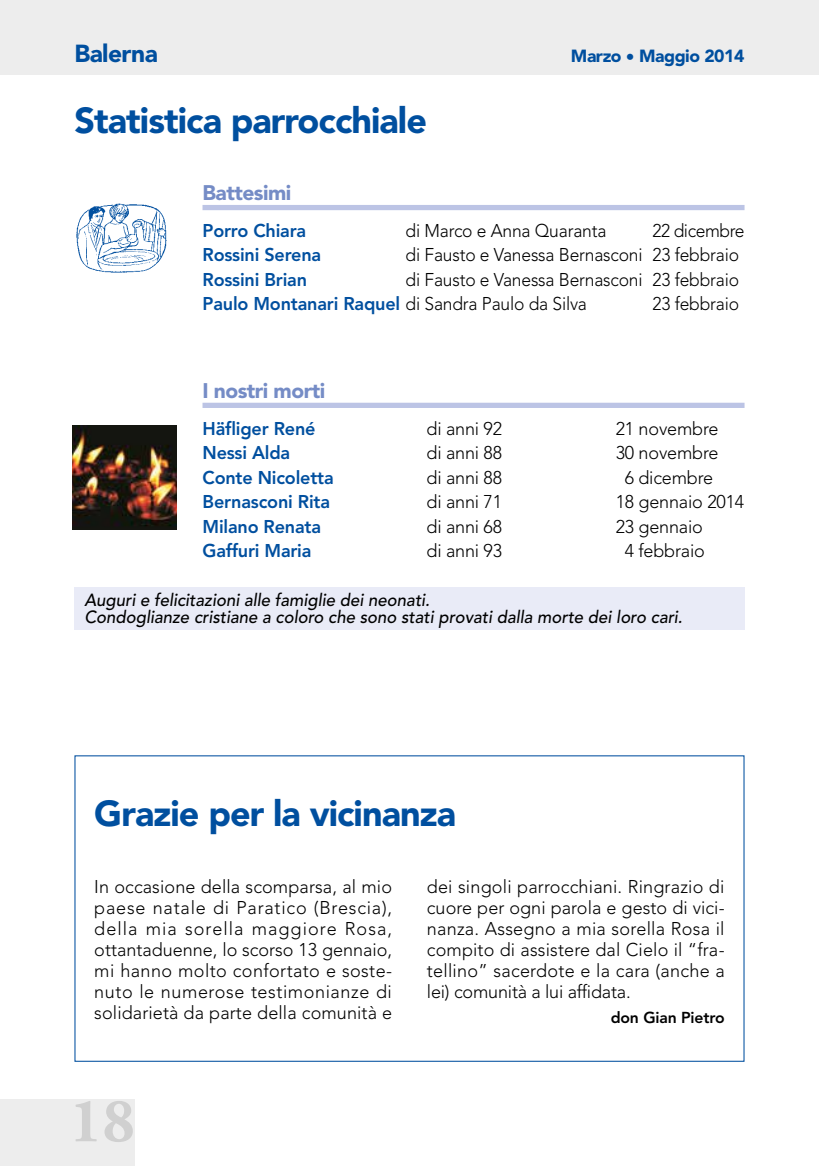
<style>
.page{position:relative;width:819px;height:1166px;background:#fff}
.page>*{position:absolute;margin:0;border:0;box-sizing:border-box;transform-origin:0 0}
.t1{font:700 63px "Adobe Garamond Pro";color:#d0d0d0}
.t2{font:900 35.88px "Avenir";letter-spacing:-.025em;color:#004f9f}
.t3{font:900 24.5px "Avenir";letter-spacing:-.025em;color:#004f9f}
.t4{font:900 21px "Avenir";letter-spacing:-.025em;color:#758cc6}
.t5{font:300 18.38px/21px "Avenir";letter-spacing:-.01em;color:#000;text-align:justify}
.t6{font:300 18.38px/24.5px "Avenir";letter-spacing:-.01em;color:#000;scale:.95 1}
.t7{font:800 18.38px "Avenir";letter-spacing:-.01em;color:#004f9f}
.t8{font:italic 500 17.5px/17.5px "Avenir";color:#000;scale:.96 1}
.t9{font:900 17.5px "Avenir";letter-spacing:-.025em;color:#004f9f}
.t10{font:800 15.75px "Avenir";letter-spacing:-.01em;color:#000}
.s1{font-weight:800;color:#004f9f}
</style>
<div class="page">
<div style="left:0;top:1099px;width:134px;height:67px;background:#ededed"></div>
<div style="left:0;top:0;width:819px;height:74px;background:#ededed"></div>
<div style="left:202px;top:205px;width:542px;height:5px;background:#bcc4e5"></div>
<div style="left:202px;top:403px;width:542px;height:5px;background:#bcc4e5"></div>
<div style="left:74px;top:587px;width:670px;height:42px;background:#e9ebf7"></div>
<img style="left:72px;top:425px;width:104px;height:105px">
<img style="left:76px;top:204px;width:90px;height:69px">
<h3 class="t3" style="left:74px;top:38px;width:85px">Balerna</h3>
<p class="t9" style="left:571px;top:45px;width:175px">Marzo • Maggio 2014</p>
<h2 class="t2" style="left:74px;top:98px;width:354px">Statistica parrocchiale</h2>
<p class="t4" style="left:202px;top:180px;width:90px">Battesimi</p>
<p class="t7" style="left:202px;top:219px;width:105px">Porro Chiara</p>
<p class="t6" style="left:405px;top:218px;width:213px">di Marco e Anna Quaranta</p>
<p class="t6" style="left:652px;top:218px;width:98px">22 dicembre</p>
<p class="t7" style="left:202px;top:244px;width:120px">Rossini Serena</p>
<p class="t6" style="left:405px;top:243px;width:352px">di Fausto e Vanessa Bernasconi 23 febbraio</p>
<p class="t7" style="left:202px;top:268px;width:106px">Rossini Brian</p>
<p class="t6" style="left:202px;top:267px;width:566px;text-indent:203px">di Fausto e Vanessa Bernasconi 23 febbraio<br><span class="s1">Paulo Montanari Raquel</span> di Sandra Paulo da Silva</p>
<p class="t6" style="left:652px;top:292px;width:93px">23 febbraio</p>
<p class="t4" style="left:202px;top:378px;width:124px">I nostri morti</p>
<p class="t7" style="left:202px;top:417px;width:114px">Häfliger René</p>
<p class="t5" style="left:426px;top:418px;width:77px">di anni 92</p>
<p class="t5" style="left:615px;top:418px;width:104px">21 novembre</p>
<p class="t7" style="left:202px;top:442px;width:89px">Nessi Alda</p>
<p class="t5" style="left:426px;top:442px;width:77px">di anni 88</p>
<p class="t5" style="left:615px;top:442px;width:104px">30 novembre</p>
<p class="t7" style="left:202px;top:466px;width:133px">Conte Nicoletta</p>
<p class="t5" style="left:426px;top:467px;width:77px">di anni 88</p>
<p class="t5" style="left:624px;top:467px;width:90px">6 dicembre</p>
<p class="t7" style="left:202px;top:491px;width:129px">Bernasconi Rita</p>
<p class="t5" style="left:426px;top:491px;width:77px">di anni 71</p>
<p class="t5" style="left:615px;top:491px;width:130px">18 gennaio 2014</p>
<p class="t7" style="left:202px;top:515px;width:120px">Milano Renata</p>
<p class="t5" style="left:426px;top:516px;width:77px">di anni 68</p>
<p class="t5" style="left:615px;top:516px;width:89px">23 gennaio</p>
<p class="t7" style="left:202px;top:540px;width:110px">Gaffuri Maria</p>
<p class="t5" style="left:426px;top:540px;width:77px">di anni 93</p>
<p class="t5" style="left:624px;top:540px;width:82px">4 febbraio</p>
<p class="t8" style="left:84px;top:591px;width:624px">Auguri e felicitazioni alle famiglie dei neonati.<br>Condoglianze cristiane a coloro che sono stati provati dalla morte dei loro cari.</p>
<h2 class="t2" style="left:94px;top:791px;width:363px">Grazie per la vicinanza</h2>
<p class="t5" style="left:94px;top:876px;width:299px">In occasione della scomparsa, al mio paese natale di Paratico (Brescia), della mia sorella maggiore Rosa, ottantaduenne, lo scorso 13 gennaio, mi hanno molto confortato e soste&shy;nuto le numerose testimonianze di solidarietà da parte della comunità e</p>
<p class="t5" style="left:427px;top:876px;width:299px">dei singoli parrocchiani. Ringrazio di cuore per ogni parola e gesto di vici&shy;nanza. Assegno a mia sorella Rosa il compito di assistere dal Cielo il “fra&shy;tellino” sacerdote e la cara (anche a lei) comunità a lui affidata.</p>
<p class="t10" style="left:610px;top:1008px;width:115px">don Gian Pietro</p>
<h1 class="t1" style="left:69px;top:1084px;width:67px">18</h1>
</div>
